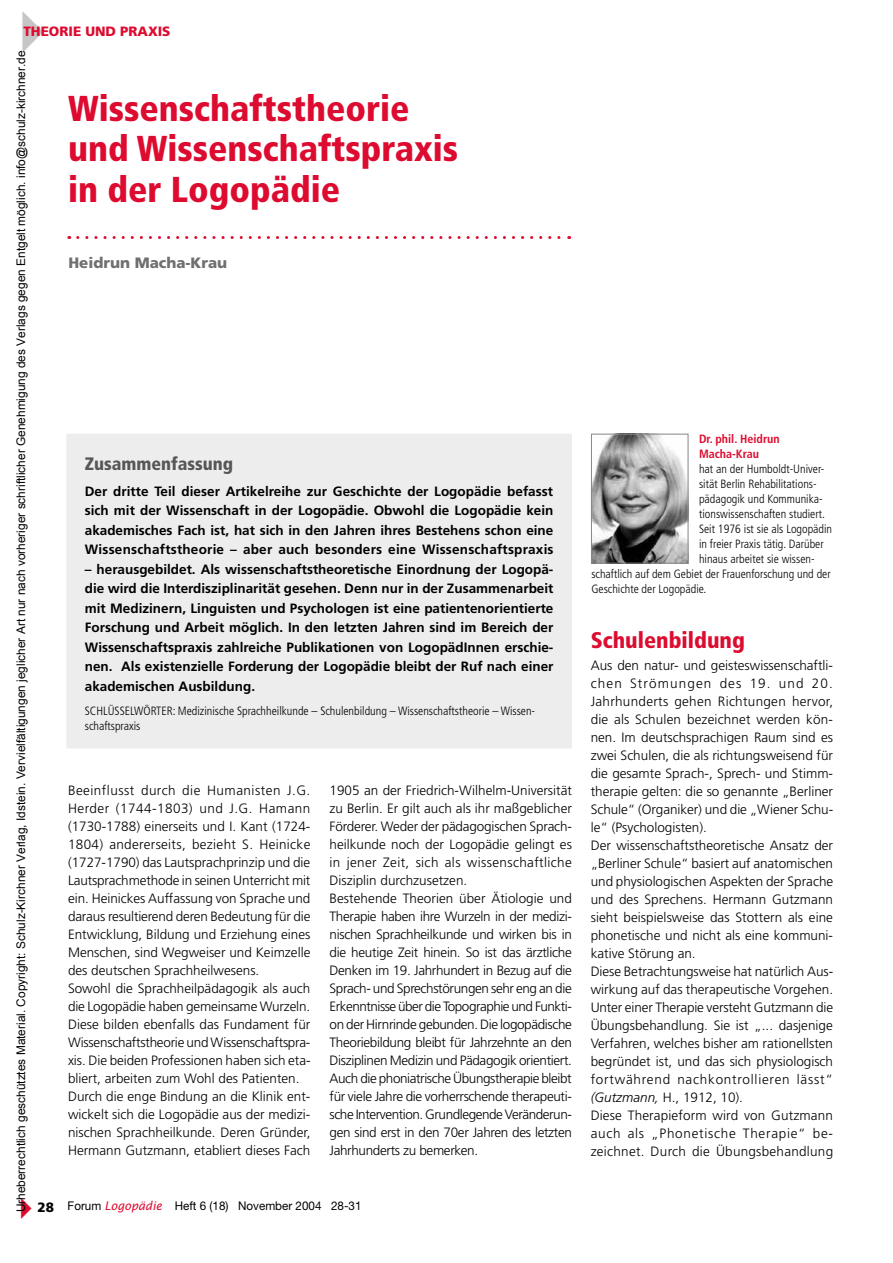
<style>
.page{position:relative;width:893px;height:1263px;background:#fff}
.page>*{position:absolute;margin:0;border:0;box-sizing:border-box;transform-origin:0 0}
.t1{font:900 condensed 36px/40.5px "Frutiger";color:#dd0b2f}
.t2{font:900 condensed 22.5px "Frutiger";color:#dd0b2f}
.t3{font:900 condensed 18px "Frutiger";color:#575756}
.t4{font:900 15px "Frutiger";color:#706f6f}
.t5{font:300 13.5px/18px "Frutiger";color:#000}
.t6{font:300 13.5px/18px "Frutiger";letter-spacing:-.025em;color:#000}
.t7{font:700 13.5px/19.5px "Frutiger";letter-spacing:.01em;color:#000;text-align:justify}
.t8{font:900 13.5px "Frutiger";color:#dd0b2f}
.t9{font:300 condensed 12px/15px "Frutiger LT";color:#000}
.t10{font:12px "Helvetica Neue";color:#000}
.t11{font:700 condensed 12px/15px "Frutiger LT";color:#dd0b2f}
.t12{font:11.85px "Arial";color:#000}
.s1{font-family:"Frutiger";font-weight:900;font-size:13.5px}
.s2{font-family:"Lucida Sans";font-style:italic;color:#dd0b2f}
.s3{font-style:italic}
</style>
<div class="page">
<div style="left:67px;top:434px;width:504px;height:314px;background:#ededed"></div>
<div style="left:66px;top:434px;width:506px;height:314px;border:2px solid #ededed"></div>
<svg style="left:78px;top:236px;width:492px;height:3px"></svg>
<img style="left:593px;top:436px;width:93px;height:125px">
<div style="left:591px;top:434px;width:97px;height:129px;border:1px solid #878787"></div>
<p class="t8" style="left:23px;top:23px;width:149px">THEORIE UND PRAXIS</p>
<p class="t12" style="left:13px;top:1212px;width:1163px;rotate:-90deg">Urheberrechtlich geschütztes Material. Copyright: Schulz-Kirchner Verlag, Idstein. Vervielfältigungen jeglicher Art nur nach vorheriger schriftlicher Genehmigung des Verlags gegen Entgelt möglich. info@schulz-kirchner.de</p>
<h1 class="t1" style="left:68px;top:88px;width:392px">Wissenschaftstheorie und Wissenschaftspraxis in der Logopädie</h1>
<p class="t4" style="left:68px;top:253px;width:160px">Heidrun Macha-Krau</p>
<h3 class="t3" style="left:85px;top:453px;width:150px">Zusammenfassung</h3>
<p class="t7" style="left:85px;top:481px;width:470px">Der dritte Teil dieser Artikelreihe zur Geschichte der Logopädie befasst sich mit der Wissenschaft in der Logopädie. Obwohl die Logopädie kein akademisches Fach ist, hat sich in den Jahren ihres Bestehens schon eine Wissenschaftstheorie – aber auch besonders eine Wissenschaftspraxis</p>
<p class="t7" style="left:85px;top:559px;width:470px">– herausgebildet. Als wissenschaftstheoretische Einordnung der Logopä&shy;die wird die Interdisziplinarität gesehen. Denn nur in der Zusammenarbeit mit Medizinern, Linguisten und Psychologen ist eine patientenorientierte Forschung und Arbeit möglich. In den letzten Jahren sind im Bereich der Wissenschaftspraxis zahlreiche Publikationen von LogopädInnen erschie&shy;nen. Als existenzielle Forderung der Logopädie bleibt der Ruf nach einer akademischen Ausbildung.</p>
<p class="t9" style="left:85px;top:703px;width:452px">SCHLÜSSELWÖRTER: Medizinische Sprachheilkunde – Schulenbildung – Wissenschaftstheorie – Wissen&shy;schaftspraxis</p>
<p class="t5" style="left:68px;top:781px;width:244px">Beeinflusst durch die Humanisten J.G.<br>Herder (1744-1803) und J.G. Hamann (1730-1788) einerseits und I. Kant (1724- 1804) andererseits, bezieht S. Heinicke (1727-1790) das Lautsprachprinzip und die Lautsprachmethode in seinen Unterricht mit ein. Heinickes Auffassung von Sprache und daraus resultierend deren Bedeutung für die Entwicklung, Bildung und Erziehung eines Menschen, sind Wegweiser und Keimzelle des deutschen Sprachheilwesens.<br>Sowohl die Sprachheilpädagogik als auch die Logopädie haben gemeinsame Wurzeln.<br>Diese bilden ebenfalls das Fundament für Wissenschaftstheorie und Wissenschaftspra&shy;xis. Die beiden Professionen haben sich eta&shy;bliert, arbeiten zum Wohl des Patienten.<br>Durch die enge Bindung an die Klinik ent&shy;wickelt sich die Logopädie aus der medizi&shy;nischen Sprachheilkunde. Deren Gründer, Hermann Gutzmann, etabliert dieses Fach</p>
<p class="t6" style="left:330px;top:781px;width:244px">1905 an der Friedrich-Wilhelm-Universität zu Berlin. Er gilt auch als ihr maßgeblicher Förderer. Weder der pädagogischen Sprach&shy;heilkunde noch der Logopädie gelingt es in jener Zeit, sich als wissenschaftliche Disziplin durchzusetzen.<br>Bestehende Theorien über Ätiologie und Therapie haben ihre Wurzeln in der medizi&shy;nischen Sprachheilkunde und wirken bis in die heutige Zeit hinein. So ist das ärztliche Denken im 19. Jahrhundert in Bezug auf die Sprach- und Sprechstörungen sehr eng an die Erkenntnisse über die Topographie und Funkti&shy;on der Hirnrinde gebunden. Die logopädische Theoriebildung bleibt für Jahrzehnte an den Disziplinen Medizin und Pädagogik orientiert.<br>Auch die phoniatrische Übungstherapie bleibt für viele Jahre die vorherrschende therapeuti&shy;sche Intervention. Grundlegende Veränderun&shy;gen sind erst in den 70er Jahren des letzten Jahrhunderts zu bemerken.</p>
<p class="t10" style="left:37px;top:1199px;width:326px"><span class="s1">28</span> Forum <span class="s2">Logopädie</span> Heft 6 (18) November 2004 28-31</p>
<p class="t11" style="left:699px;top:431px;width:82px">Dr. phil. Heidrun<br>Macha-Krau</p>
<p class="t9" style="left:699px;top:461px;width:127px">hat an der Humboldt-Univer-</p>
<p class="t9" style="left:699px;top:476px;width:119px">sität Berlin Rehabilitations-</p>
<p class="t9" style="left:699px;top:491px;width:125px">pädagogik und Kommunika-</p>
<p class="t9" style="left:699px;top:506px;width:127px">tionswissenschaften studiert.</p>
<p class="t9" style="left:699px;top:521px;width:135px">Seit 1976 ist sie als Logopädin</p>
<p class="t9" style="left:699px;top:536px;width:126px">in freier Praxis tätig. Darüber</p>
<p class="t9" style="left:699px;top:551px;width:117px">hinaus arbeitet sie wissen-</p>
<p class="t9" style="left:591px;top:566px;width:241px">schaftlich auf dem Gebiet der Frauenforschung und der</p>
<p class="t9" style="left:591px;top:581px;width:116px">Geschichte der Logopädie.</p>
<h2 class="t2" style="left:591px;top:626px;width:156px">Schulenbildung</h2>
<p class="t5" style="left:591px;top:656px;width:244px">Aus den natur- und geisteswissenschaftli&shy;chen Strömungen des 19. und 20.<br>Jahrhunderts gehen Richtungen hervor, die als Schulen bezeichnet werden kön&shy;nen. Im deutschsprachigen Raum sind es zwei Schulen, die als richtungsweisend für die gesamte Sprach-, Sprech- und Stimm&shy;therapie gelten: die so genannte „Berliner Schule“ (Organiker) und die „Wiener Schu&shy;le“ (Psychologisten).<br>Der wissenschaftstheoretische Ansatz der „Berliner Schule“ basiert auf anatomischen und physiologischen Aspekten der Sprache und des Sprechens. Hermann Gutzmann sieht beispielsweise das Stottern als eine phonetische und nicht als eine kommuni&shy;kative Störung an.<br>Diese Betrachtungsweise hat natürlich Aus&shy;wirkung auf das therapeutische Vorgehen.<br>Unter einer Therapie versteht Gutzmann die Übungsbehandlung. Sie ist „... dasjenige Verfahren, welches bisher am rationellsten begründet ist, und das sich physiologisch fortwährend nachkontrollieren lässt“ <span class="s3">(Gutzmann,</span> H., 1912, 10).<br>Diese Therapieform wird von Gutzmann auch als „Phonetische Therapie“ be&shy;zeichnet. Durch die Übungsbehandlung</p>
</div>
